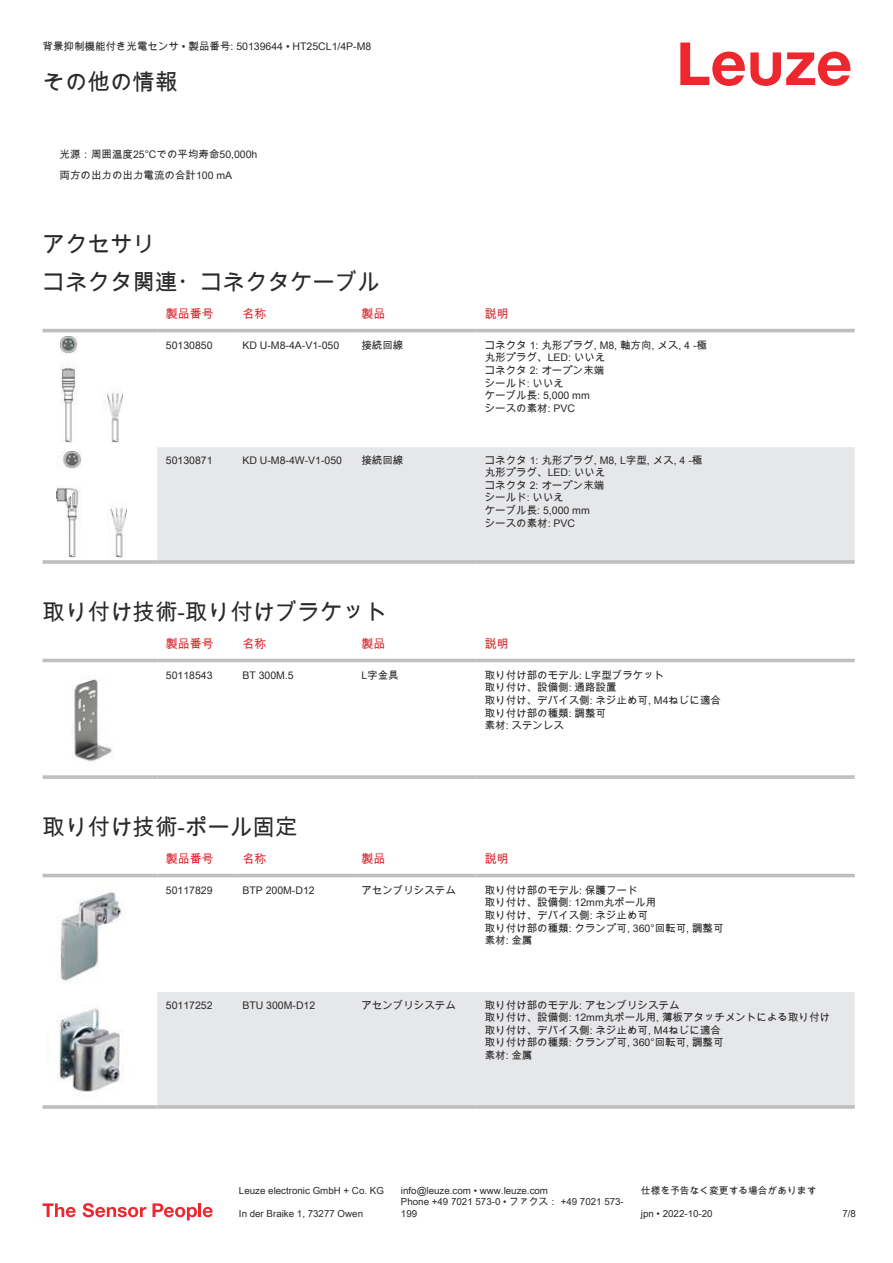
<style>
.page{position:relative;width:893px;height:1263px;background:#fff}
.page>*{position:absolute;margin:0;border:0;box-sizing:border-box;transform-origin:0 0}
.t1{font:22.5px/38.7px "Arial Unicode MS";color:#2b292a}
.t2{font:12px "Arial Unicode MS";color:#db2a30}
.t3{font:10.5px/12.6px "Arial Unicode MS";color:#2b292a}
.t4{font:9.75px/11.7px "Arial Unicode MS";color:#2b292a}
</style>
<div class="page">
<svg style="left:680px;top:43px;width:170px;height:43px"></svg>
<svg style="left:43px;top:328px;width:812px;height:187px"></svg>
<div style="left:157px;top:447px;width:698px;height:113px;background:#e6e7e9"></div>
<hr style="left:43px;top:329px;width:114px;height:3px;background:#bdbfc1">
<hr style="left:157px;top:329px;width:77px;height:3px;background:#bdbfc1">
<hr style="left:234px;top:329px;width:119px;height:3px;background:#bdbfc1">
<hr style="left:353px;top:329px;width:123px;height:3px;background:#bdbfc1">
<hr style="left:476px;top:329px;width:379px;height:3px;background:#bdbfc1">
<hr style="left:43px;top:560px;width:114px;height:4px;background:#c3c5c7">
<hr style="left:157px;top:560px;width:77px;height:4px;background:#c5c7c9">
<hr style="left:234px;top:560px;width:119px;height:4px;background:#bdbfc1">
<hr style="left:353px;top:560px;width:123px;height:4px;background:#bdbfc1">
<hr style="left:476px;top:560px;width:379px;height:4px;background:#c5c7c9">
<img style="left:60px;top:337px;width:63px;height:106px">
<img style="left:56px;top:451px;width:70px;height:107px">
<div style="left:43px;top:658px;width:812px;height:5px;background:#edeeee"></div>
<hr style="left:43px;top:659px;width:114px;height:3px;background:#bdbfc1">
<hr style="left:157px;top:659px;width:77px;height:3px;background:#bdbfc1">
<hr style="left:234px;top:659px;width:119px;height:3px;background:#bdbfc1">
<hr style="left:353px;top:659px;width:123px;height:3px;background:#bdbfc1">
<hr style="left:476px;top:659px;width:379px;height:3px;background:#bdbfc1">
<svg style="left:43px;top:775px;width:114px;height:4px"></svg>
<hr style="left:157px;top:775px;width:77px;height:4px;background:#c5c7c8">
<svg style="left:234px;top:775px;width:119px;height:4px"></svg>
<svg style="left:353px;top:775px;width:123px;height:4px"></svg>
<hr style="left:476px;top:775px;width:379px;height:4px;background:#c5c7c8">
<img style="left:72px;top:678px;width:41px;height:84px">
<div style="left:43px;top:873px;width:812px;height:5px;background:#eeefef"></div>
<div style="left:157px;top:992px;width:698px;height:113px;background:#e6e7e9"></div>
<hr style="left:43px;top:874px;width:114px;height:3px;background:#bdbfc1">
<hr style="left:157px;top:874px;width:77px;height:3px;background:#bdbfc1">
<hr style="left:234px;top:874px;width:119px;height:3px;background:#bdbfc1">
<hr style="left:353px;top:874px;width:123px;height:3px;background:#bdbfc1">
<hr style="left:476px;top:874px;width:379px;height:3px;background:#bdbfc1">
<hr style="left:43px;top:1105px;width:114px;height:4px;background:#c3c5c7">
<hr style="left:157px;top:1105px;width:77px;height:4px;background:#c5c7c9">
<hr style="left:234px;top:1105px;width:119px;height:4px;background:#bdbfc1">
<hr style="left:353px;top:1105px;width:123px;height:4px;background:#bdbfc1">
<hr style="left:476px;top:1105px;width:379px;height:4px;background:#c5c7c9">
<img style="left:60px;top:892px;width:62px;height:89px">
<img style="left:57px;top:1008px;width:65px;height:84px">
<svg style="left:43px;top:1203px;width:33px;height:14px"></svg>
<svg style="left:83px;top:1203px;width:63px;height:14px"></svg>
<svg style="left:153px;top:1203px;width:44px;height:17px"></svg>
<hr style="left:198px;top:1203px;width:3px;height:14px;background:#ed272d">
<svg style="left:203px;top:1207px;width:10px;height:10px"></svg>
<p class="t3" style="left:43px;top:40px;width:330px">背景抑制機能付き光電センサ • 製品番号: 50139644 • HT25CL1/4P-M8</p>
<h1 class="t1" style="left:43px;top:62px;width:136px">その他の情報</h1>
<p class="t3" style="left:60px;top:144px;width:199px;line-height:20.2px">光源：周囲温度25°Cでの平均寿命50,000h両方の出力の出力電流の合計100 mA</p>
<h1 class="t1" style="left:43px;top:224px;width:339px">アクセサリ<br>コネクタ関連・コネクタケーブル</h1>
<p class="t2" style="left:166px;top:305px;width:49px">製品番号</p>
<p class="t2" style="left:242px;top:305px;width:25px">名称</p>
<p class="t2" style="left:361px;top:305px;width:25px">製品</p>
<p class="t2" style="left:485px;top:305px;width:25px">説明</p>
<p class="t3" style="left:166px;top:339px;width:48px">50130850</p>
<p class="t3" style="left:242px;top:339px;width:98px">KD U-M8-4A-V1-050</p>
<p class="t3" style="left:361px;top:339px;width:43px">接続回線</p>
<p class="t3" style="left:485px;top:339px;width:224px">コネクタ 1: 丸形プラグ, M8, 軸方向, メス, 4 -極丸形プラグ、LED: いいえ<br>コネクタ 2: オープン末端<br>シールド: いいえ<br>ケーブル長: 5,000 mm<br>シースの素材: PVC</p>
<p class="t3" style="left:166px;top:453px;width:48px">50130871</p>
<p class="t3" style="left:242px;top:453px;width:101px">KD U-M8-4W-V1-050</p>
<p class="t3" style="left:361px;top:453px;width:43px">接続回線</p>
<p class="t3" style="left:485px;top:453px;width:219px">コネクタ 1: 丸形プラグ, M8, L字型, メス, 4 -極丸形プラグ、LED: いいえ<br>コネクタ 2: オープン末端<br>シールド: いいえ<br>ケーブル長: 5,000 mm<br>シースの素材: PVC</p>
<h1 class="t1" style="left:43px;top:592px;width:346px">取り付け技術-取り付けブラケット</h1>
<p class="t2" style="left:166px;top:635px;width:49px">製品番号</p>
<p class="t2" style="left:242px;top:635px;width:25px">名称</p>
<p class="t2" style="left:361px;top:635px;width:25px">製品</p>
<p class="t2" style="left:485px;top:635px;width:25px">説明</p>
<p class="t3" style="left:166px;top:668px;width:48px">50118543</p>
<p class="t3" style="left:242px;top:668px;width:53px">BT 300M.5</p>
<p class="t3" style="left:361px;top:668px;width:39px">L字金具</p>
<p class="t3" style="left:485px;top:668px;width:238px">取り付け部のモデル: L字型ブラケット<br>取り付け、設備側: 通路設置<br>取り付け、デバイス側: ネジ止め可, M4ねじに適合取り付け部の種類: 調整可<br>素材: ステンレス</p>
<h1 class="t1" style="left:43px;top:808px;width:256px">取り付け技術-ポール固定</h1>
<p class="t2" style="left:166px;top:850px;width:49px">製品番号</p>
<p class="t2" style="left:242px;top:850px;width:25px">名称</p>
<p class="t2" style="left:361px;top:850px;width:25px">製品</p>
<p class="t2" style="left:485px;top:850px;width:25px">説明</p>
<p class="t3" style="left:166px;top:883px;width:48px">50117829</p>
<p class="t3" style="left:242px;top:883px;width:74px">BTP 200M-D12</p>
<p class="t3" style="left:361px;top:883px;width:96px">アセンブリシステム</p>
<p class="t3" style="left:485px;top:883px;width:240px">取り付け部のモデル: 保護フード<br>取り付け、設備側: 12mm丸ポール用<br>取り付け、デバイス側: ネジ止め可<br>取り付け部の種類: クランプ可, 360°回転可, 調整可素材: 金属</p>
<p class="t3" style="left:166px;top:998px;width:48px">50117252</p>
<p class="t3" style="left:242px;top:998px;width:74px">BTU 300M-D12</p>
<p class="t3" style="left:361px;top:998px;width:96px">アセンブリシステム</p>
<p class="t3" style="left:485px;top:998px;width:347px">取り付け部のモデル: アセンブリシステム<br>取り付け、設備側: 12mm丸ポール用, 薄板アタッチメントによる取り付け取り付け、デバイス側: ネジ止め可, M4ねじに適合<br>取り付け部の種類: クランプ可, 360°回転可, 調整可<br>素材: 金属</p>
<p class="t4" style="left:239px;top:1184px;width:146px">Leuze electronic GmbH + Co. KG</p>
<p class="t4" style="left:401px;top:1184px;width:149px">info@leuze.com • www.leuze.com</p>
<p class="t4" style="left:641px;top:1184px;width:177px">仕様を予告なく変更する場合があります</p>
<p class="t4" style="left:239px;top:1207px;width:126px">In der Braike 1, 73277 Owen</p>
<p class="t4" style="left:401px;top:1196px;width:224px">Phone +49 7021 573-0 • ファクス： +49 7021 573-<br>199</p>
<p class="t4" style="left:641px;top:1207px;width:73px">jpn • 2022-10-20</p>
<p class="t4" style="left:842px;top:1207px;width:15px">7 /8</p>
</div>
